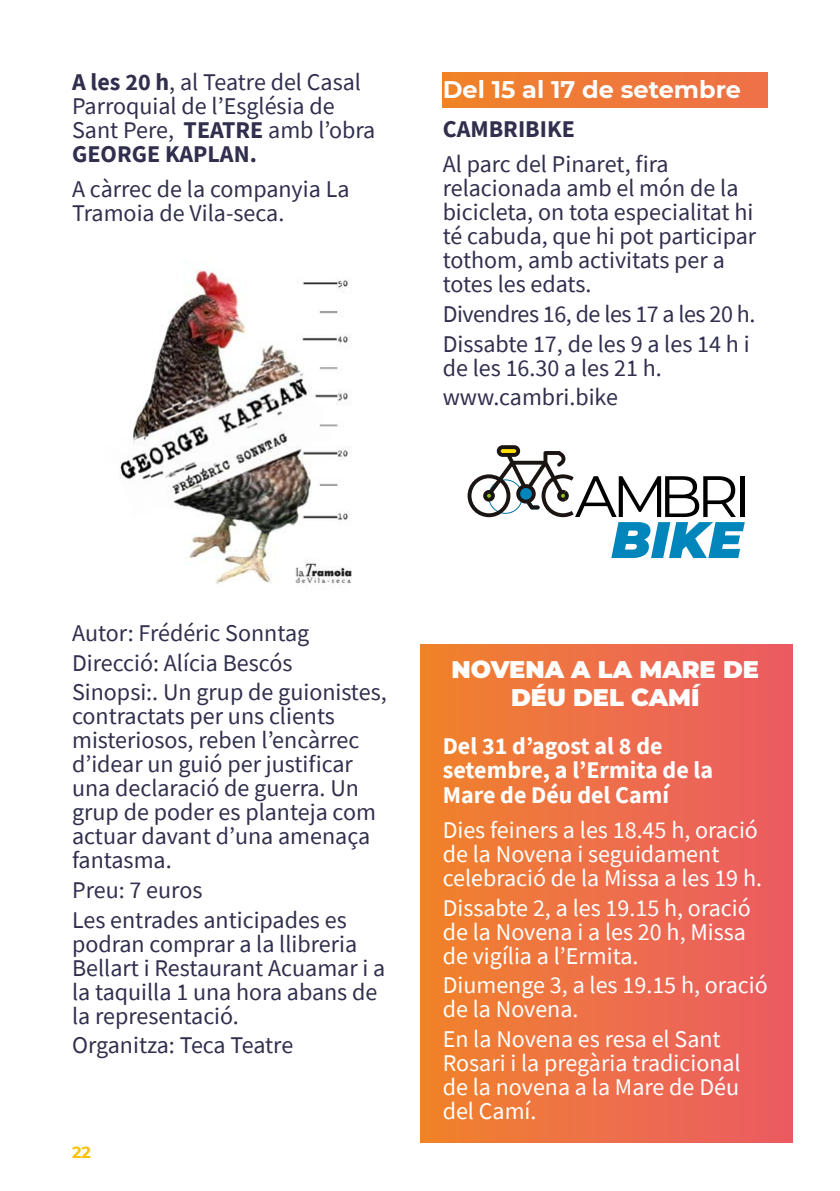
<style>
.page{position:relative;width:840px;height:1191px;background:#fff}
.page>*{position:absolute;margin:0;border:0;box-sizing:border-box;transform-origin:0 0}
.t1{font:24px/24px "Source Sans Pro";color:#312f4d}
.t2{font:24px/24px "Source Sans Pro";color:#fff}
.t3{font:700 24px/24px "Source Sans Pro";color:#fff}
.t4{font:24px/29.6px "Source Sans Pro";letter-spacing:-.02em;color:#312f4d}
.t5{font:900 24px/28.8px "Montserrat";color:#fff;text-align:center}
.t6{font:700 24px "Montserrat";color:#fff}
.t7{font:700 24px "Source Sans Pro";color:#312f4d}
.t8{font:700 16px "Montserrat";color:#f8c200}
.s1{font-weight:700}
</style>
<div class="page">
<div style="left:420px;top:644px;width:372px;height:498px;background:linear-gradient(to right,#f0832b,#eb5b64)"></div>
<div style="left:442px;top:72px;width:325px;height:36px;background:linear-gradient(to right,#f08227,#ee7149)"></div>
<img style="left:119px;top:269px;width:233px;height:316px">
<svg style="left:467px;top:445px;width:277px;height:113px"></svg>
<p class="t1" style="left:72px;top:70px;width:304px"><span class="s1">A les 20 h</span>, al Teatre del Casal<br>Parroquial de l’Església de<br>Sant Pere, <span class="s1">TEATRE</span> amb l’obra<br><span class="s1">GEORGE KAPLAN.</span></p>
<p class="t1" style="left:72px;top:177px;width:279px">A càrrec de la companyia La<br>Tramoia de Vila-seca.</p>
<p class="t6" style="left:442px;top:72px;width:299px">Del 15 al 17 de setembre</p>
<p class="t7" style="left:442px;top:113px;width:134px">CAMBRIBIKE</p>
<p class="t1" style="left:442px;top:152px;width:315px">Al parc del Pinaret, fira relacionada amb el món de la bicicleta, on tota especialitat hi té cabuda, que hi pot participar tothom, amb activitats per a totes les edats.</p>
<p class="t4" style="left:442px;top:299px;width:314px">Divendres 16, de les 17 a les 20 h.<br>Dissabte 17, de les 9 a les 14 h i</p>
<p class="t1" style="left:442px;top:353px;width:220px;line-height:29.6px">de les 16.30 a les 21 h. www.cambri.bike</p>
<p class="t1" style="left:72px;top:618px;width:316px;line-height:29.6px">Autor: Frédéric Sonntag<br>Direcció: Alícia Bescós<br>Sinopsi:. Un grup de guionistes,</p>
<p class="t1" style="left:72px;top:704px;width:305px">contractats per uns clients misteriosos, reben l’encàrrec d’idear un guió per justificar una declaració de guerra. Un grup de poder es planteja com actuar davant d’una amenaça fantasma.</p>
<p class="t1" style="left:72px;top:875px;width:276px;line-height:29.6px">Preu: 7 euros<br>Les entrades anticipades es</p>
<p class="t1" style="left:72px;top:931px;width:314px">podran comprar a la llibreria<br>Bellart i Restaurant Acuamar i a la taquilla 1 una hora abans de la representació.</p>
<p class="t1" style="left:72px;top:1033px;width:222px">Organitza: Teca Teatre</p>
<p class="t8" style="left:72px;top:1141px;width:20px">22</p>
<p class="t5" style="left:451px;top:653px;width:309px">NOVENA A LA MARE DE<br>DÉU DEL CAMÍ</p>
<p class="t3" style="left:442px;top:734px;width:272px">Del 31 d’agost al 8 de setembre, a l’Ermita de la<br>Mare de Déu del Camí</p>
<p class="t2" style="left:442px;top:817px;width:321px">Dies feiners a les 18.45 h, oració de la Novena i seguidament celebració de la Missa a les 19 h.</p>
<p class="t2" style="left:442px;top:895px;width:309px">Dissabte 2, a les 19.15 h, oració de la Novena i a les 20 h, Missa de vigília a l’Ermita.</p>
<p class="t2" style="left:442px;top:973px;width:326px">Diumenge 3, a les 19.15 h, oració de la Novena.</p>
<p class="t2" style="left:442px;top:1026px;width:299px">En la Novena es resa el Sant<br>Rosari i la pregària tradicional de la novena a la Mare de Déu del Camí.</p>
</div>
